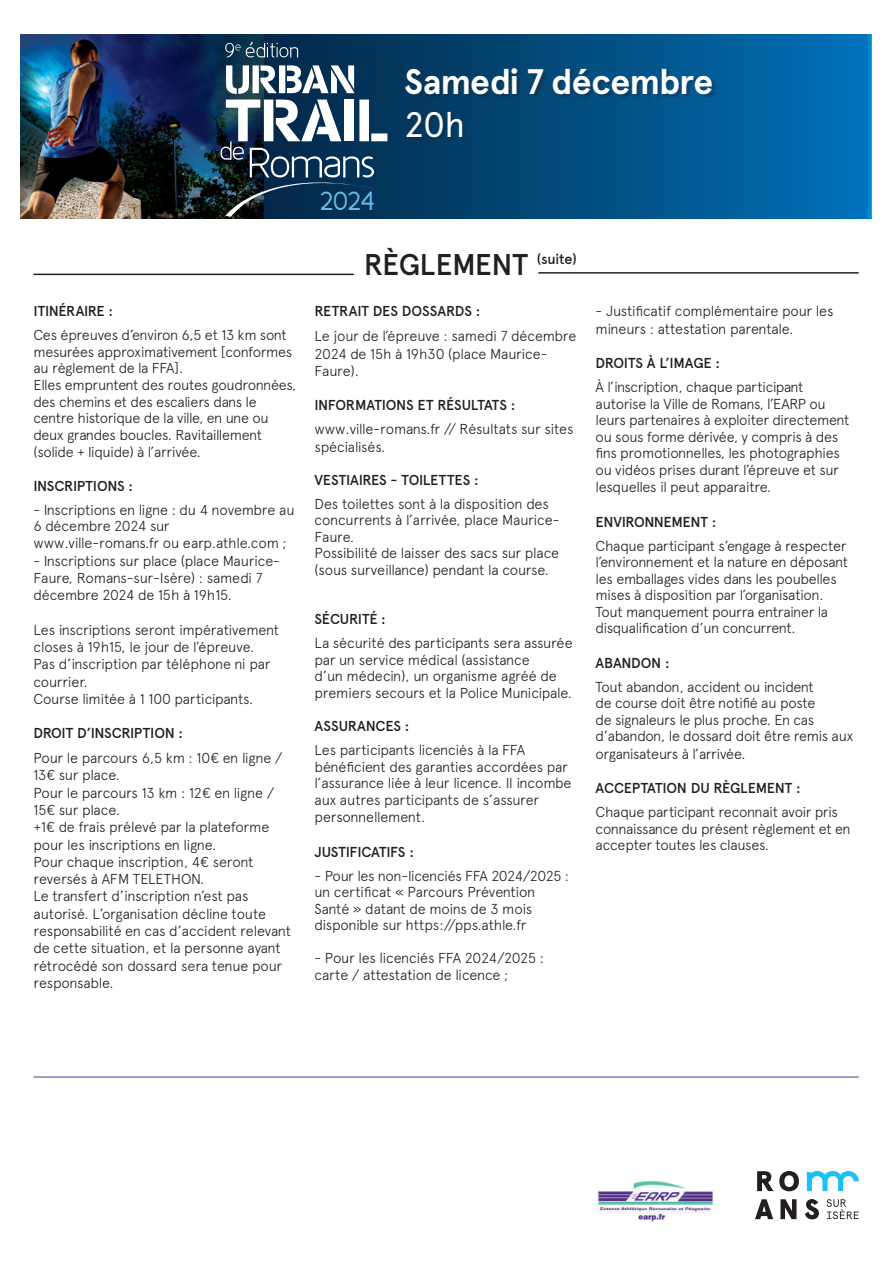
<style>
.page{position:relative;width:894px;height:1265px;background:#fff}
.page>*{position:absolute;margin:0;border:0;box-sizing:border-box;transform-origin:0 0}
.t1{font:700 35.4px "Apercu Pro";letter-spacing:-.02em;color:#fff}
.t2{font:35.4px "Apercu Pro";color:#fff}
.t3{font:500 30px "Apercu Pro";letter-spacing:-.015em;color:#231f20}
.t4{font:26.25px "Fineness";color:#64bae9}
.t5{font:300 14.4px/17.2px "Apercu Pro";letter-spacing:-.02em;color:#231f20}
.t6{font:500 14.4px "Apercu Pro";letter-spacing:-.015em;color:#231f20}
</style>
<div class="page">
<img style="left:21px;top:35px;width:244px;height:183px">
<div style="left:265px;top:35px;width:606px;height:183px;background:linear-gradient(to right,#072947,#0070b7)"></div>
<svg style="left:226px;top:65px;width:128px;height:29px"></svg>
<svg style="left:225px;top:43px;width:15px;height:14px"></svg>
<svg style="left:246px;top:42px;width:52px;height:15px"></svg>
<svg style="left:220px;top:100px;width:168px;height:119px"></svg>
<div style="left:320px;top:191px;width:55px;height:20px;background:#231f20;opacity:.45"></div>
<div style="left:406px;top:69px;width:311px;height:72px;background:#231f20;opacity:.35"></div>
<hr style="left:33px;top:274px;width:321px;height:1px;background:#231f20">
<hr style="left:538px;top:272px;width:320px;height:2px;background:#231f20">
<svg style="left:755px;top:1171px;width:103px;height:48px"></svg>
<img style="left:597px;top:1181px;width:117px;height:40px">
<hr style="left:33px;top:1076px;width:825px;height:2px;background:#7d80b5">
<h1 class="t1" style="left:404px;top:55px;width:311px">Samedi 7 décembre</h1>
<h1 class="t2" style="left:404px;top:98px;width:63px">20h</h1>
<p class="t6" style="left:33px;top:301px;width:81px">ITINÉRAIRE :</p>
<p class="t5" style="left:33px;top:326px;width:264px;line-height:16.6px">Ces épreuves d’environ 6,5 et 13 km sont mesurées approximativement [conformes au règlement de la FFA].<br>Elles empruntent des routes goudronnées, des chemins et des escaliers dans le centre historique de la ville, en une ou deux grandes boucles. Ravitaillement (solide + liquide) à l’arrivée.</p>
<p class="t6" style="left:33px;top:475px;width:101px">INSCRIPTIONS :</p>
<p class="t5" style="left:33px;top:500px;width:263px">- Inscriptions en ligne : du 4 novembre au<br>6 décembre 2024 sur www.ville-romans.fr ou earp.athle.com ;</p>
<p class="t5" style="left:33px;top:551px;width:248px">- Inscriptions sur place (place Maurice-<br>Faure, Romans-sur-Isère) : samedi 7 décembre 2024 de 15h à 19h15.</p>
<p class="t5" style="left:33px;top:620px;width:247px">Les inscriptions seront impérativement closes à 19h15, le jour de l’épreuve.<br>Pas d’inscription par téléphone ni par courrier.<br>Course limitée à 1 100 participants.</p>
<p class="t6" style="left:33px;top:723px;width:151px">DROIT D’INSCRIPTION :</p>
<p class="t5" style="left:33px;top:748px;width:259px">Pour le parcours 6,5 km : 10€ en ligne /<br>13€ sur place.<br>Pour le parcours 13 km : 12€ en ligne /<br>15€ sur place.<br>+1€ de frais prélevé par la plateforme pour les inscriptions en ligne.<br>Pour chaque inscription, 4€ seront reversés à AFM TELETHON.<br>Le transfert d’inscription n’est pas autorisé. L’organisation décline toute responsabilité en cas d’accident relevant de cette situation, et la personne ayant rétrocédé son dossard sera tenue pour responsable.</p>
<h3 class="t4" style="left:320px;top:185px;width:56px">2024</h3>
<h2 class="t3" style="left:364px;top:242px;width:214px">RÈGLEMENT <sup>(suite)</sup></h2>
<p class="t6" style="left:314px;top:301px;width:167px">RETRAIT DES DOSSARDS :</p>
<p class="t5" style="left:314px;top:326px;width:263px">Le jour de l’épreuve : samedi 7 décembre<br>2024 de 15h à 19h30 (place Maurice-<br>Faure).</p>
<p class="t6" style="left:314px;top:394px;width:202px">INFORMATIONS ET RÉSULTATS :</p>
<p class="t5" style="left:314px;top:419px;width:260px">www.ville-romans.fr // Résultats sur sites spécialisés.</p>
<p class="t6" style="left:314px;top:469px;width:166px">VESTIAIRES - TOILETTES :</p>
<p class="t5" style="left:314px;top:494px;width:246px;line-height:16.5px">Des toilettes sont à la disposition des concurrents à l’arrivée, place Maurice-Faure.<br>Possibilité de laisser des sacs sur place (sous surveillance) pendant la course.</p>
<p class="t6" style="left:314px;top:608px;width:73px">SÉCURITÉ :</p>
<p class="t5" style="left:314px;top:634px;width:259px;line-height:16.5px">La sécurité des participants sera assurée par un service médical (assistance<br>d’un médecin), un organisme agréé de premiers secours et la Police Municipale.</p>
<p class="t6" style="left:314px;top:716px;width:96px">ASSURANCES :</p>
<p class="t5" style="left:314px;top:741px;width:258px;line-height:16.6px">Les participants licenciés à la FFA bénéficient des garanties accordées par l’assurance liée à leur licence. Il incombe aux autres participants de s’assurer personnellement.</p>
<p class="t6" style="left:314px;top:841px;width:101px">JUSTIFICATIFS :</p>
<p class="t5" style="left:314px;top:866px;width:256px;line-height:16.5px">- Pour les non-licenciés FFA 2024/2025 : un certificat « Parcours Prévention Santé » datant de moins de 3 mois disponible sur https://pps.athle.fr</p>
<p class="t5" style="left:314px;top:949px;width:231px;line-height:16.5px">- Pour les licenciés FFA 2024/2025 : carte / attestation de licence ;</p>
<p class="t5" style="left:595px;top:302px;width:239px">- Justificatif complémentaire pour les mineurs : attestation parentale.</p>
<p class="t6" style="left:595px;top:352px;width:126px">DROITS À L’IMAGE :</p>
<p class="t5" style="left:595px;top:378px;width:255px;line-height:16.6px">À l’inscription, chaque participant autorise la Ville de Romans, l’EARP ou leurs partenaires à exploiter directement ou sous forme dérivée, y compris à des fins promotionnelles, les photographies ou vidéos prises durant l’épreuve et sur lesquelles il peut apparaitre.</p>
<p class="t6" style="left:595px;top:511px;width:122px">ENVIRONNEMENT :</p>
<p class="t5" style="left:595px;top:536px;width:254px;line-height:16.5px">Chaque participant s’engage à respecter l’environnement et la nature en déposant les emballages vides dans les poubelles mises à disposition par l’organisation.<br>Tout manquement pourra entrainer la disqualification d’un concurrent.</p>
<p class="t6" style="left:595px;top:652px;width:76px">ABANDON :</p>
<p class="t5" style="left:595px;top:677px;width:259px;line-height:16.6px">Tout abandon, accident ou incident<br>de course doit être notifié au poste<br>de signaleurs le plus proche. En cas d’abandon, le dossard doit être remis aux organisateurs à l’arrivée.</p>
<p class="t6" style="left:595px;top:777px;width:206px">ACCEPTATION DU RÈGLEMENT :</p>
<p class="t5" style="left:595px;top:802px;width:256px;line-height:16.5px">Chaque participant reconnait avoir pris connaissance du présent règlement et en accepter toutes les clauses.</p>
</div>
